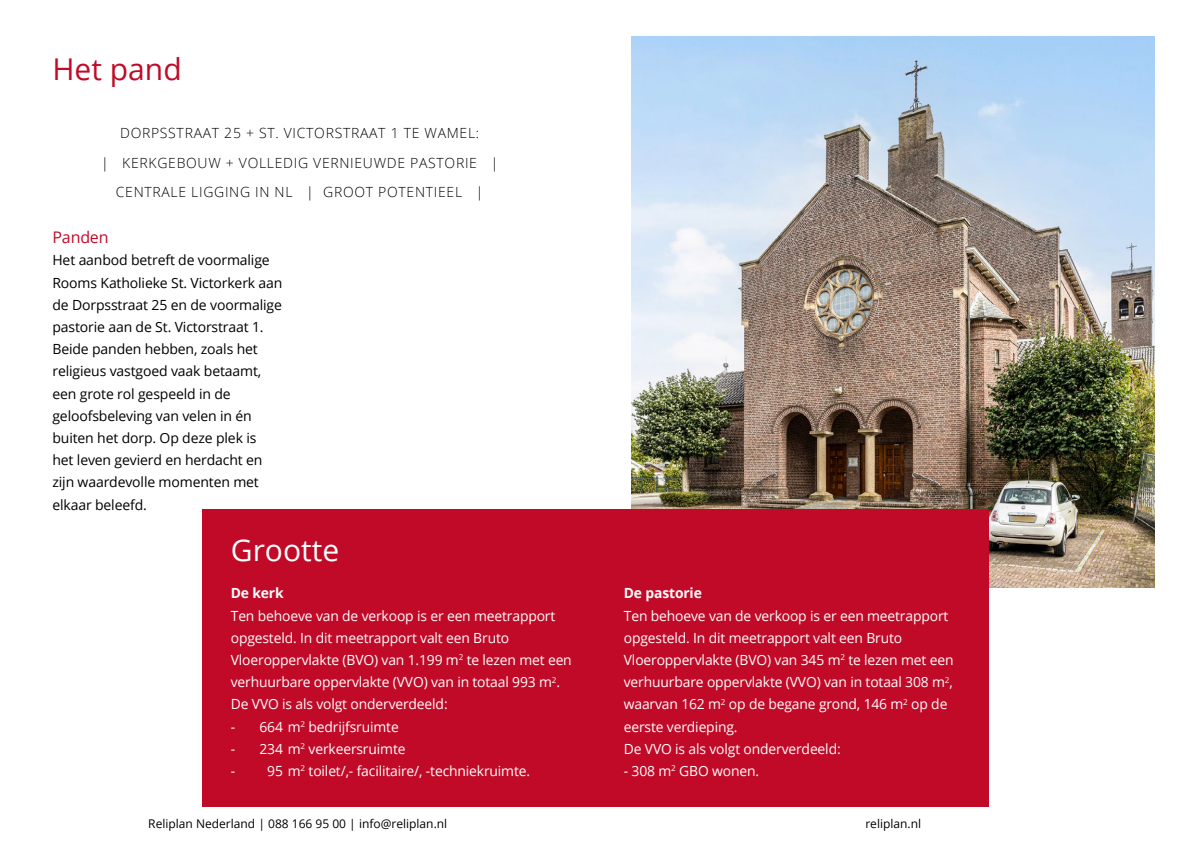
<style>
.page{position:relative;width:1191px;height:842px;background:#fff}
.page>*{position:absolute;margin:0;border:0;box-sizing:border-box;transform-origin:0 0}
.t1{font:30px "Open Sans";color:#c10a27}
.t2{font:30px "Open Sans";color:#fff}
.t3{font:16px "Open Sans";letter-spacing:-.01em;color:#c10a27}
.t4{font:14px/22.2px "Open Sans";letter-spacing:-.01em;color:#fff}
.t5{font:14px/22.2px "Open Sans";letter-spacing:-.01em;color:#000}
.t6{font:300 14px/29.6px "Open Sans";letter-spacing:.05em;color:#000;text-align:center}
.t7{font:700 14px "Open Sans";letter-spacing:-.01em;color:#fff}
.t8{font:12px "Open Sans";color:#000}
</style>
<div class="page">
<img style="left:631px;top:36px;width:523px;height:551px">
<div style="left:595px;top:510px;width:393px;height:296px;background:#c10a27"></div>
<div style="left:202px;top:510px;width:393px;height:296px;background:#c10a27"></div>
<p class="t1" style="left:52px;top:49px;width:131px">Het pand</p>
<p class="t6" style="left:120px;top:118px;width:361px">DORPSSTRAAT 25 + ST. VICTORSTRAAT 1 TE WAMEL:</p>
<p class="t6" style="left:101px;top:148px;width:399px">| KERKGEBOUW + VOLLEDIG VERNIEUWDE PASTORIE |<br>CENTRALE LIGGING IN NL | GROOT POTENTIEEL |</p>
<p class="t3" style="left:52px;top:226px;width:58px">Panden</p>
<p class="t5" style="left:52px;top:249px;width:232px">Het aanbod betreft de voormalige<br>Rooms Katholieke St. Victorkerk aan de Dorpsstraat 25 en de voormalige pastorie aan de St. Victorstraat 1.<br>Beide panden hebben, zoals het religieus vastgoed vaak betaamt, een grote rol gespeeld in de geloofsbeleving van velen in én buiten het dorp. Op deze plek is<br>het leven gevierd en herdacht en zijn waardevolle momenten met elkaar beleefd.</p>
<p class="t2" style="left:231px;top:530px;width:110px">Grootte</p>
<p class="t7" style="left:231px;top:583px;width:54px">De kerk</p>
<p class="t4" style="left:231px;top:604px;width:326px">Ten behoeve van de verkoop is er een meetrapport</p>
<p class="t4" style="left:231px;top:626px;width:280px">opgesteld. In dit meetrapport valt een Bruto</p>
<p class="t4" style="left:231px;top:648px;width:342px">Vloeroppervlakte (BVO) van 1.199 m<sup>2</sup> te lezen met een</p>
<p class="t4" style="left:231px;top:671px;width:331px">verhuurbare oppervlakte (VVO) van in totaal 993 m<sup>2</sup>.</p>
<p class="t4" style="left:231px;top:693px;width:218px">De VVO is als volgt onderverdeeld:</p>
<p class="t4" style="left:231px;top:715px;width:169px">- 664 m<sup>2</sup> bedrijfsruimte</p>
<p class="t4" style="left:231px;top:737px;width:176px">- 234 m<sup>2</sup> verkeersruimte</p>
<p class="t4" style="left:231px;top:759px;width:301px">- 95 m<sup>2</sup> toilet/,- facilitaire/, -techniekruimte.</p>
<p class="t7" style="left:624px;top:583px;width:80px">De pastorie</p>
<p class="t4" style="left:624px;top:604px;width:331px">Ten behoeve van de verkoop is er een meetrapport opgesteld. In dit meetrapport valt een Bruto Vloeroppervlakte (BVO) van 345 m<sup>2</sup> te lezen met een verhuurbare oppervlakte (VVO) van in totaal 308 m<sup>2</sup>, waarvan 162 m<sup>2</sup> op de begane grond, 146 m<sup>2</sup> op de eerste verdieping.</p>
<p class="t4" style="left:624px;top:737px;width:218px">De VVO is als volgt onderverdeeld:</p>
<p class="t4" style="left:624px;top:759px;width:137px">- 308 m<sup>2</sup> GBO wonen.</p>
<p class="t8" style="left:148px;top:815px;width:300px">Reliplan Nederland | 088 166 95 00 | info@reliplan.nl</p>
<p class="t8" style="left:865px;top:815px;width:57px">reliplan.nl</p>
</div>
